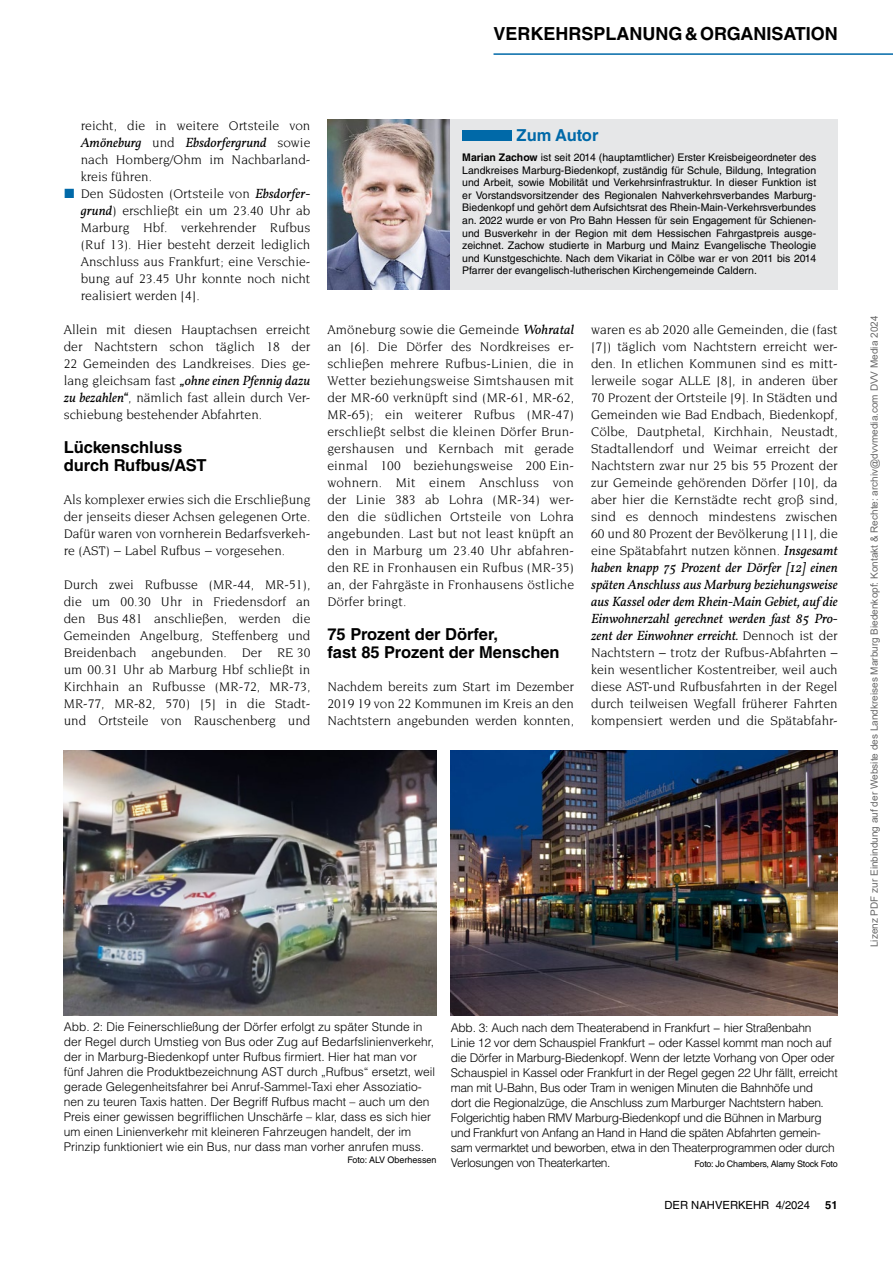
<style>
.page{position:relative;width:893px;height:1263px;background:#fff}
.page>*{position:absolute;margin:0;border:0;box-sizing:border-box;transform-origin:0 0}
.t1{font:700 18px "Helvetica LT Std";color:#000}
.t2{font:700 16.5px/18px "Helvetica LT Std";color:#000}
.t3{font:700 16.5px "Helvetica LT Std";color:#0069a8}
.t4{font:13.5px/17px "Novarese Std";color:#000;text-align:justify}
.t5{font:italic 13.5px/17px "Vollkorn";color:#000;text-align:justify}
.t6{font:300 12px/15px "Helvetica LT Std";letter-spacing:-.02em;color:#000}
.t7{font:300 12px/15px "Helvetica LT Std";color:#000}
.t8{font:11.25px "Helvetica LT Std";color:#000}
.t9{font:700 11.25px "Helvetica LT Std";color:#000}
.t10{font:10.5px/12.6px "Helvetica LT Std";color:#000;text-align:justify}
.t11{font:10.05px "Arial";color:rgb(0 0 0/.6)}
.t12{font:9px "Helvetica LT Std";letter-spacing:-.02em;color:#000}
.t13{font:9px "Helvetica LT Std";color:#000}
.s1{font-family:"Novarese Std";font-style:normal}
.s2{color:#0069a8}
.s3{font-family:"Vollkorn";font-style:italic}
.s4{font-weight:700}
</style>
<div class="page">
<hr style="left:493px;top:53px;width:400px;height:2px;background:#0069a8">
<div style="left:327px;top:119px;width:511px;height:170px;background:#e6e7e8"></div>
<div style="left:462px;top:130px;width:50px;height:10px;background:#0069a8"></div>
<img style="left:327px;top:119px;width:122px;height:170px">
<img style="left:64px;top:750px;width:373px;height:265px">
<img style="left:451px;top:750px;width:387px;height:265px">
<h1 class="t1" style="left:493px;top:22px;width:346px">VERKEHRSPLANUNG&amp;ORGANISATION</h1>
<p class="t4" style="left:81px;top:117px;width:231px">reicht, die in weitere Ortsteile von</p>
<p class="t5" style="left:81px;top:134px;width:231px">Amöneburg <span class="s1">und</span> Ebsdorfergrund <span class="s1">sowie</span></p>
<p class="t4" style="left:81px;top:151px;width:231px">nach Homberg/Ohm im Nachbarland-</p>
<p class="t4" style="left:81px;top:168px;width:73px">kreis führen.</p>
<p class="t4" style="left:64px;top:185px;width:248px"><span class="s2">◼</span> Den Südosten (Ortsteile von <span class="s3">Ebsdorfer-</span></p>
<p class="t4" style="left:81px;top:202px;width:231px"><span class="s3">grund</span>) erschließt ein um 23.40 Uhr ab</p>
<p class="t4" style="left:81px;top:219px;width:231px">Marburg Hbf. verkehrender Rufbus</p>
<p class="t4" style="left:81px;top:236px;width:231px">(Ruf 13). Hier besteht derzeit lediglich</p>
<p class="t4" style="left:81px;top:253px;width:231px">Anschluss aus Frankfurt; eine Verschie-</p>
<p class="t4" style="left:81px;top:270px;width:231px">bung auf 23.45 Uhr konnte noch nicht</p>
<p class="t4" style="left:81px;top:287px;width:120px">realisiert werden [4].</p>
<p class="t4" style="left:64px;top:321px;width:248px">Allein mit diesen Hauptachsen erreicht der Nachtstern schon täglich 18 der 22 Gemeinden des Landkreises. Dies ge-</p>
<p class="t5" style="left:64px;top:372px;width:248px"><span class="s1">lang gleichsam fast</span> „ohne einen Pfennig dazu</p>
<p class="t4" style="left:64px;top:389px;width:248px"><span class="s3">zu bezahlen“</span>, nämlich fast allein durch Ver&shy;schiebung bestehender Abfahrten.</p>
<p class="t2" style="left:64px;top:438px;width:144px">Lückenschluss durch Rufbus/AST</p>
<p class="t4" style="left:64px;top:491px;width:248px">Als komplexer erwies sich die Erschließung der jenseits dieser Achsen gelegenen Orte.<br>Dafür waren von vornherein Bedarfsverkeh&shy;re (AST) − Label Rufbus − vorgesehen.</p>
<p class="t4" style="left:64px;top:576px;width:248px">Durch zwei Rufbusse (MR-44, MR-51), die um 00.30 Uhr in Friedensdorf an den Bus 481 anschließen, werden die Gemeinden Angelburg, Steffenberg und Breidenbach angebunden. Der RE 30 um 00.31 Uhr ab Marburg Hbf schließt in Kirchhain an Rufbusse (MR-72, MR-73, MR-77, MR-82, 570) [5] in die Stadt&shy;und Ortsteile von Rauschenberg und</p>
<p class="t3" style="left:517px;top:125px;width:83px">Zum Autor</p>
<p class="t10" style="left:462px;top:151px;width:355px"><span class="s4">Marian Zachow</span> ist seit 2014 (hauptamtlicher) Erster Kreisbeigeordneter des Landkreises Marburg-Biedenkopf, zuständig für Schule, Bildung, Integration und Arbeit, sowie Mobilität und Verkehrsinfrastruktur. In dieser Funktion ist er Vorstandsvorsitzender des Regionalen Nahverkehrsverbandes Marburg-Biedenkopf und gehört dem Aufsichtsrat des Rhein-Main-Verkehrsverbundes an. 2022 wurde er von Pro Bahn Hessen für sein Engagement für Schienen&shy;und Busverkehr in der Region mit dem Hessischen Fahrgastpreis ausge&shy;zeichnet. Zachow studierte in Marburg und Mainz Evangelische Theologie und Kunstgeschichte. Nach dem Vikariat in Cölbe war er von 2011 bis 2014<br>Pfarrer der evangelisch-lutherischen Kirchengemeinde Caldern.</p>
<p class="t4" style="left:327px;top:321px;width:248px">Amöneburg sowie die Gemeinde <span class="s3">Wohratal </span>an [6]. Die Dörfer des Nordkreises er&shy;schließen mehrere Rufbus-Linien, die in Wetter beziehungsweise Simtshausen mit der MR-60 verknüpft sind (MR-61, MR-62, MR-65); ein weiterer Rufbus (MR-47) erschließt selbst die kleinen Dörfer Brun&shy;gershausen und Kernbach mit gerade einmal 100 beziehungsweise 200 Ein&shy;wohnern. Mit einem Anschluss von der Linie 383 ab Lohra (MR-34) wer&shy;den die südlichen Ortsteile von Lohra angebunden. Last but not least knüpft an den in Marburg um 23.40 Uhr abfahren&shy;den RE in Fronhausen ein Rufbus (MR-35) an, der Fahrgäste in Fronhausens östliche Dörfer bringt.</p>
<p class="t2" style="left:327px;top:625px;width:234px">75 Prozent der Dörfer,<br>fast 85 Prozent der Menschen</p>
<p class="t4" style="left:327px;top:678px;width:248px">Nachdem bereits zum Start im Dezember 2019 19 von 22 Kommunen im Kreis an den Nachtstern angebunden werden konnten,</p>
<p class="t4" style="left:591px;top:321px;width:248px">waren es ab 2020 alle Gemeinden, die (fast [7]) täglich vom Nachtstern erreicht wer&shy;den. In etlichen Kommunen sind es mitt&shy;lerweile sogar ALLE [8], in anderen über 70 Prozent der Ortsteile [9]. In Städten und Gemeinden wie Bad Endbach, Biedenkopf, Cölbe, Dautphetal, Kirchhain, Neustadt, Stadtallendorf und Weimar erreicht der Nachtstern zwar nur 25 bis 55 Prozent der zur Gemeinde gehörenden Dörfer [10], da aber hier die Kernstädte recht groß sind, sind es dennoch mindestens zwischen 60 und 80 Prozent der Bevölkerung [11], die eine Spätabfahrt nutzen können. <span class="s3">Insgesamt</span></p>
<p class="t5" style="left:591px;top:560px;width:248px">haben knapp 75 Prozent der Dörfer [12] einen späten Anschluss aus Marburg beziehungsweise aus Kassel oder dem Rhein-Main Gebiet, auf die Einwohnerzahl gerechnet werden fast 85 Pro&shy;zent der Einwohner erreicht. <span class="s1">Dennoch ist der</span></p>
<p class="t4" style="left:591px;top:644px;width:248px">Nachtstern – trotz der Rufbus-Abfahrten – kein wesentlicher Kostentreiber, weil auch diese AST-und Rufbusfahrten in der Regel durch teilweisen Wegfall früherer Fahrten kompensiert werden und die Spätabfahr-</p>
<p class="t7" style="left:64px;top:1019px;width:373px">Abb. 2: Die Feinerschließung der Dörfer erfolgt zu später Stunde in der Regel durch Umstieg von Bus oder Zug auf Bedarfslinienverkehr, der in Marburg-Biedenkopf unter Rufbus firmiert. Hier hat man vor fünf Jahren die Produktbezeichnung AST durch „Rufbus“ ersetzt, weil gerade Gelegenheitsfahrer bei Anruf-Sammel-Taxi eher Assoziatio&shy;nen zu teuren Taxis hatten. Der Begriff Rufbus macht – auch um den Preis einer gewissen begrifflichen Unschärfe – klar, dass es sich hier um einen Linienverkehr mit kleineren Fahrzeugen handelt, der im Prinzip funktioniert wie ein Bus, nur dass man vorher anrufen muss.</p>
<p class="t13" style="left:347px;top:1155px;width:91px">Foto: ALV Oberhessen</p>
<p class="t6" style="left:451px;top:1020px;width:388px">Abb. 3: Auch nach dem Theaterabend in Frankfurt − hier Straßenbahn Linie 12 vor dem Schauspiel Frankfurt − oder Kassel kommt man noch auf die Dörfer in Marburg-Biedenkopf. Wenn der letzte Vorhang von Oper oder Schauspiel in Kassel oder Frankfurt in der Regel gegen 22 Uhr fällt, erreicht man mit U-Bahn, Bus oder Tram in wenigen Minuten die Bahnhöfe und<br>dort die Regionalzüge, die Anschluss zum Marburger Nachtstern haben.<br>Folgerichtig haben RMV Marburg-Biedenkopf und die Bühnen in Marburg und Frankfurt von Anfang an Hand in Hand die späten Abfahrten gemein&shy;sam vermarktet und beworben, etwa in den Theaterprogrammen oder durch Verlosungen von Theaterkarten.</p>
<p class="t12" style="left:694px;top:1158px;width:145px">Foto: Jo Chambers, Alamy Stock Foto</p>
<p class="t8" style="left:664px;top:1199px;width:147px">DER NAHVERKEHR 4/2024</p>
<p class="t9" style="left:825px;top:1198px;width:14px">51</p>
<p class="t11" style="left:867px;top:947px;width:633px;rotate:-90deg">Lizenz PDF zur Einbindung auf der Website des Landkreises Marburg Biedenkopf: Kontakt &amp; Rechte: archiv@dvvmedia.com DVV Media 2024</p>
</div>
